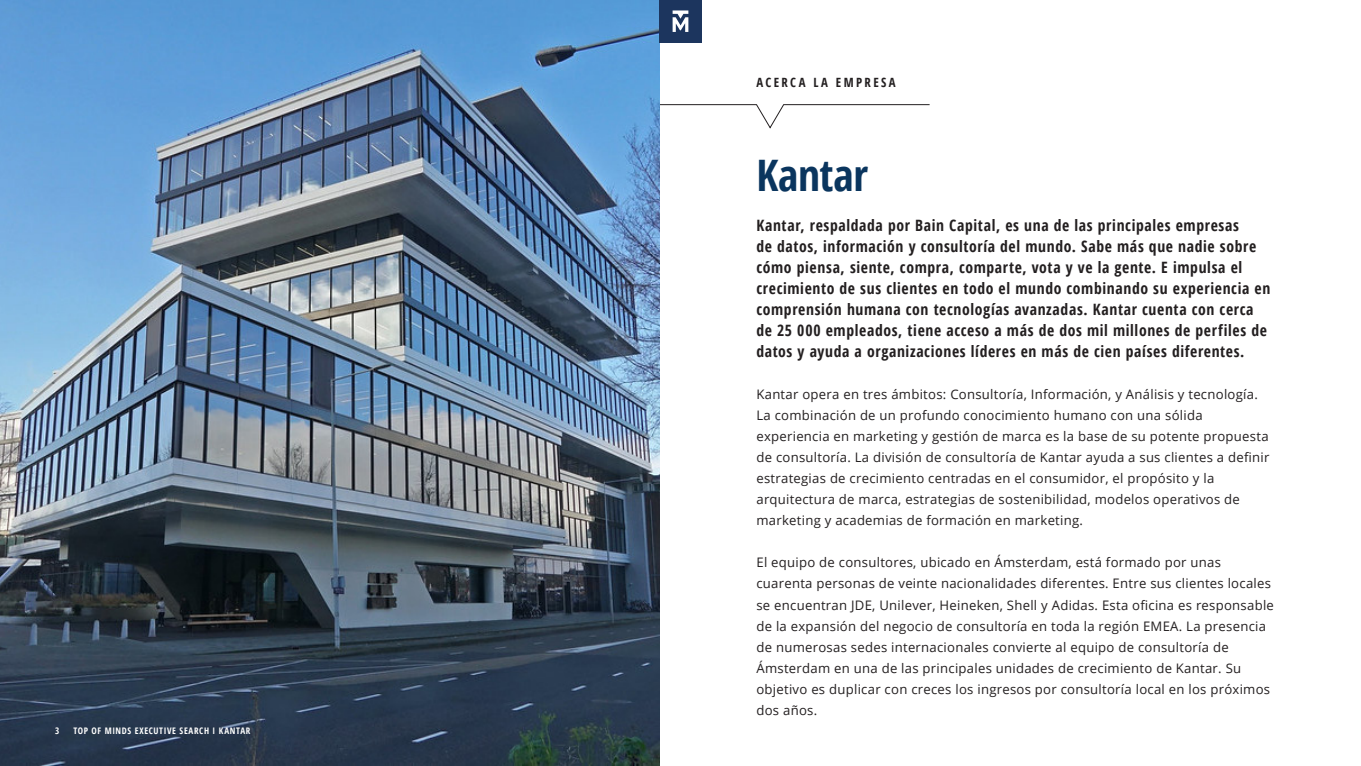
<style>
.page{position:relative;width:1361px;height:766px;background:#fff}
.page>*{position:absolute;margin:0;border:0;box-sizing:border-box;transform-origin:0 0}
.Page_header_kopie{font:700 condensed 43.42px "Open Sans";letter-spacing:-.01em;color:#0a355e}
.t1{font:700 condensed 15.67px/21px "Open Sans";letter-spacing:.04em;color:#231f20}
.t2{font:13.12px/21px "Open Sans";letter-spacing:.02em;color:#231f20}
.t3{font:700 condensed 12.75px "Open Sans";letter-spacing:.185em;color:#231f20}
.t4{font:700 condensed 9px "Open Sans";letter-spacing:.075em;color:#fff}
</style>
<div class="page">
<svg style="left:659px;top:104px;width:271px;height:24px"></svg>
<img style="left:0;top:0;width:659px;height:765px">
<div style="left:659px;top:0;width:43px;height:43px;background:#1c355e"></div>
<svg style="left:672px;top:10px;width:16px;height:22px"></svg>
<p class="t4" style="left:55px;top:724px;width:6px">3</p>
<p class="t4" style="left:73px;top:724px;width:179px">TOP OF MINDS EXECUTIVE SEARCH I KANTAR</p>
<p class="t3" style="left:756px;top:73px;width:141px">ACERCA LA EMPRESA</p>
<p class="Page_header_kopie" style="left:756px;top:144px;width:113px">Kantar</p>
<p class="t1" style="left:756px;top:214px;width:515px">Kantar, respaldada por Bain Capital, es una de las principales empresas<br>de datos, información y consultoría del mundo. Sabe más que nadie sobre cómo piensa, siente, compra, comparte, vota y ve la gente. E impulsa el crecimiento de sus clientes en todo el mundo combinando su experiencia en comprensión humana con tecnologías avanzadas. Kantar cuenta con cerca de 25 000 empleados, tiene acceso a más de dos mil millones de perfiles de datos y ayuda a organizaciones líderes en más de cien países diferentes.</p>
<p class="t2" style="left:756px;top:383px;width:514px">Kantar opera en tres ámbitos: Consultoría, Información, y Análisis y tecnología.<br>La combinación de un profundo conocimiento humano con una sólida experiencia en marketing y gestión de marca es la base de su potente propuesta de consultoría. La división de consultoría de Kantar ayuda a sus clientes a definir estrategias de crecimiento centradas en el consumidor, el propósito y la arquitectura de marca, estrategias de sostenibilidad, modelos operativos de marketing y academias de formación en marketing.</p>
<p class="t2" style="left:756px;top:551px;width:519px">El equipo de consultores, ubicado en Ámsterdam, está formado por unas cuarenta personas de veinte nacionalidades diferentes. Entre sus clientes locales se encuentran JDE, Unilever, Heineken, Shell y Adidas. Esta oficina es responsable de la expansión del negocio de consultoría en toda la región EMEA. La presencia de numerosas sedes internacionales convierte al equipo de consultoría de Ámsterdam en una de las principales unidades de crecimiento de Kantar. Su objetivo es duplicar con creces los ingresos por consultoría local en los próximos dos años.</p>
</div>
